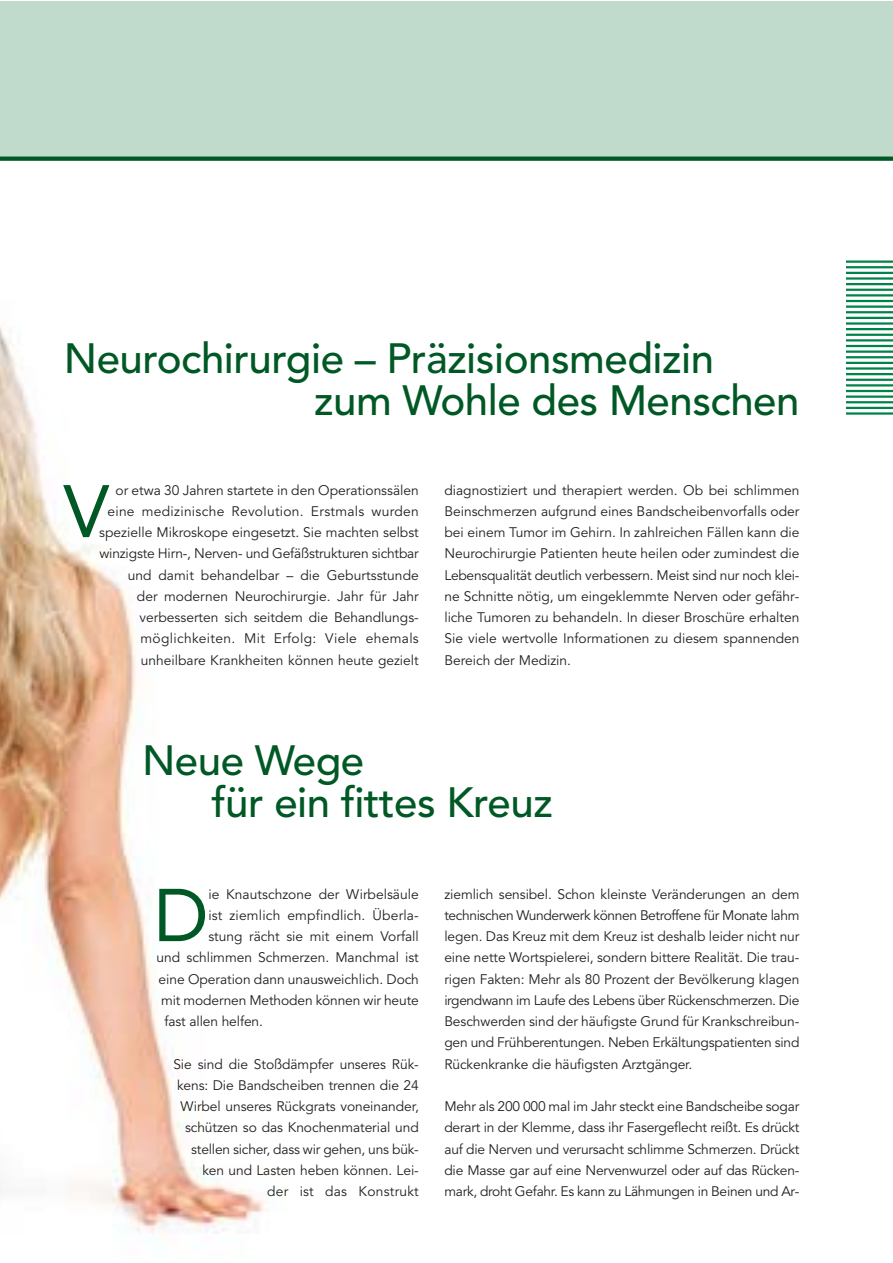
<style>
.page{position:relative;width:893px;height:1263px;background:#fff}
.page>*{position:absolute;margin:0;border:0;box-sizing:border-box;transform-origin:0 0}
.t1{font:73.8px "Avenir";color:#005825}
.t2{font:73.5px "Avenir";color:#005825}
.t3{font:500 42px/42px "Avenir";letter-spacing:-.01em;color:#005825}
.t4{font:13.8px/21.3px "Avenir";color:#231f20;text-align:justify}
</style>
<div class="page">
<img style="left:0;top:326px;width:264px;height:907px">
<div style="left:0;top:1px;width:892px;height:158px;background:#c0dbcc"></div>
<svg style="left:0;top:157px;width:892px;height:4px;background:#0c602f"></svg>
<hr style="left:846px;top:260px;width:46px;height:3px;background:#008348">
<hr style="left:846px;top:266px;width:46px;height:2px;background:#008348">
<hr style="left:846px;top:272px;width:46px;height:2px;background:#008348">
<hr style="left:846px;top:277px;width:46px;height:3px;background:#008348">
<hr style="left:846px;top:283px;width:46px;height:2px;background:#008348">
<hr style="left:846px;top:289px;width:46px;height:2px;background:#008348">
<hr style="left:846px;top:294px;width:46px;height:2px;background:#008348">
<hr style="left:846px;top:300px;width:46px;height:2px;background:#008348">
<hr style="left:846px;top:305px;width:46px;height:3px;background:#008348">
<hr style="left:846px;top:311px;width:46px;height:2px;background:#008348">
<hr style="left:846px;top:317px;width:46px;height:2px;background:#008348">
<hr style="left:846px;top:322px;width:46px;height:3px;background:#008348">
<hr style="left:846px;top:328px;width:46px;height:2px;background:#008348">
<hr style="left:846px;top:334px;width:46px;height:2px;background:#008348">
<hr style="left:846px;top:339px;width:46px;height:2px;background:#008348">
<hr style="left:846px;top:345px;width:46px;height:2px;background:#008348">
<hr style="left:846px;top:350px;width:46px;height:3px;background:#008348">
<hr style="left:846px;top:356px;width:46px;height:2px;background:#008348">
<hr style="left:846px;top:362px;width:46px;height:2px;background:#008348">
<hr style="left:846px;top:367px;width:46px;height:3px;background:#008348">
<hr style="left:846px;top:373px;width:46px;height:2px;background:#008348">
<hr style="left:846px;top:379px;width:46px;height:2px;background:#008348">
<hr style="left:846px;top:384px;width:46px;height:2px;background:#008348">
<hr style="left:846px;top:390px;width:46px;height:2px;background:#008348">
<hr style="left:846px;top:395px;width:46px;height:3px;background:#008348">
<hr style="left:846px;top:401px;width:46px;height:2px;background:#008348">
<hr style="left:846px;top:407px;width:46px;height:2px;background:#008348">
<hr style="left:846px;top:412px;width:46px;height:3px;background:#008348">
<div style="left:45px;top:211px;width:314px;height:137px;background:#fff"></div>
<h3 class="t3" style="left:314px;top:342px;width:487px;text-indent:-250px">Neurochirurgie – Präzisionsmedizin zum Wohle des Menschen</h3>
<p class="t4" style="left:99px;top:481px;width:321px;text-align:right">or etwa 30 Jahren startete in den Operationssälen eine medizinische Revolution. Erstmals wurden spezielle Mikroskope eingesetzt. Sie machten selbst winzigste Hirn-, Nerven- und Gefäßstrukturen sichtbar und damit behandelbar – die Geburtsstunde<br>der modernen Neurochirurgie. Jahr für Jahr verbesserten sich seitdem die Behandlungs&shy;möglichkeiten. Mit Erfolg: Viele ehemals unheilbare Krankheiten können heute gezielt</p>
<p class="t4" style="left:444px;top:481px;width:357px">diagnostiziert und therapiert werden. Ob bei schlimmen Beinschmerzen aufgrund eines Bandscheibenvorfalls oder bei einem Tumor im Gehirn. In zahlreichen Fällen kann die Neurochirurgie Patienten heute heilen oder zumindest die Lebensqualität deutlich verbessern. Meist sind nur noch klei&shy;ne Schnitte nötig, um eingeklemmte Nerven oder gefähr&shy;liche Tumoren zu behandeln. In dieser Broschüre erhalten Sie viele wertvolle Informationen zu diesem spannenden Bereich der Medizin.</p>
<h2 class="t2" style="left:64px;top:482px;width:46px">V</h2>
<h3 class="t3" style="left:212px;top:744px;width:343px;text-indent:-70px">Neue Wege<br>für ein fittes Kreuz</h3>
<h1 class="t1" style="left:154px;top:885px;width:56px">D</h1>
<p class="t4" style="left:208px;top:885px;width:212px">ie Knautschzone der Wirbelsäule</p>
<p class="t4" style="left:208px;top:906px;width:212px">ist ziemlich empfindlich. Überla-</p>
<p class="t4" style="left:208px;top:927px;width:212px">stung rächt sie mit einem Vorfall</p>
<p class="t4" style="left:157px;top:948px;width:264px">und schlimmen Schmerzen. Manchmal ist</p>
<p class="t4" style="left:159px;top:970px;width:262px">eine Operation dann unausweichlich. Doch</p>
<p class="t4" style="left:161px;top:991px;width:259px">mit modernen Methoden können wir heute</p>
<p class="t4" style="left:164px;top:1012px;width:100px">fast allen helfen.</p>
<p class="t4" style="left:173px;top:1055px;width:247px;text-align:right">Sie sind die Stoßdämpfer unseres Rük&shy;kens: Die Bandscheiben trennen die 24<br>Wirbel unseres Rückgrats voneinander, schützen so das Knochenmaterial und stellen sicher, dass wir gehen, uns bük&shy;ken und Lasten heben können. Lei-<br>der ist das Konstrukt</p>
<p class="t4" style="left:444px;top:885px;width:357px">ziemlich sensibel. Schon kleinste Veränderungen an dem technischen Wunderwerk können Betroffene für Monate lahm legen. Das Kreuz mit dem Kreuz ist deshalb leider nicht nur eine nette Wortspielerei, sondern bittere Realität. Die trau&shy;rigen Fakten: Mehr als 80 Prozent der Bevölkerung klagen irgendwann im Laufe des Lebens über Rückenschmerzen. Die Beschwerden sind der häufigste Grund für Krankschreibun&shy;gen und Frühberentungen. Neben Erkältungspatienten sind Rückenkranke die häufigsten Arztgänger.</p>
<p class="t4" style="left:444px;top:1097px;width:357px">Mehr als 200 000 mal im Jahr steckt eine Bandscheibe sogar derart in der Klemme, dass ihr Fasergeflecht reißt. Es drückt auf die Nerven und verursacht schlimme Schmerzen. Drückt die Masse gar auf eine Nervenwurzel oder auf das Rücken&shy;mark, droht Gefahr. Es kann zu Lähmungen in Beinen und Ar-</p>
</div>
